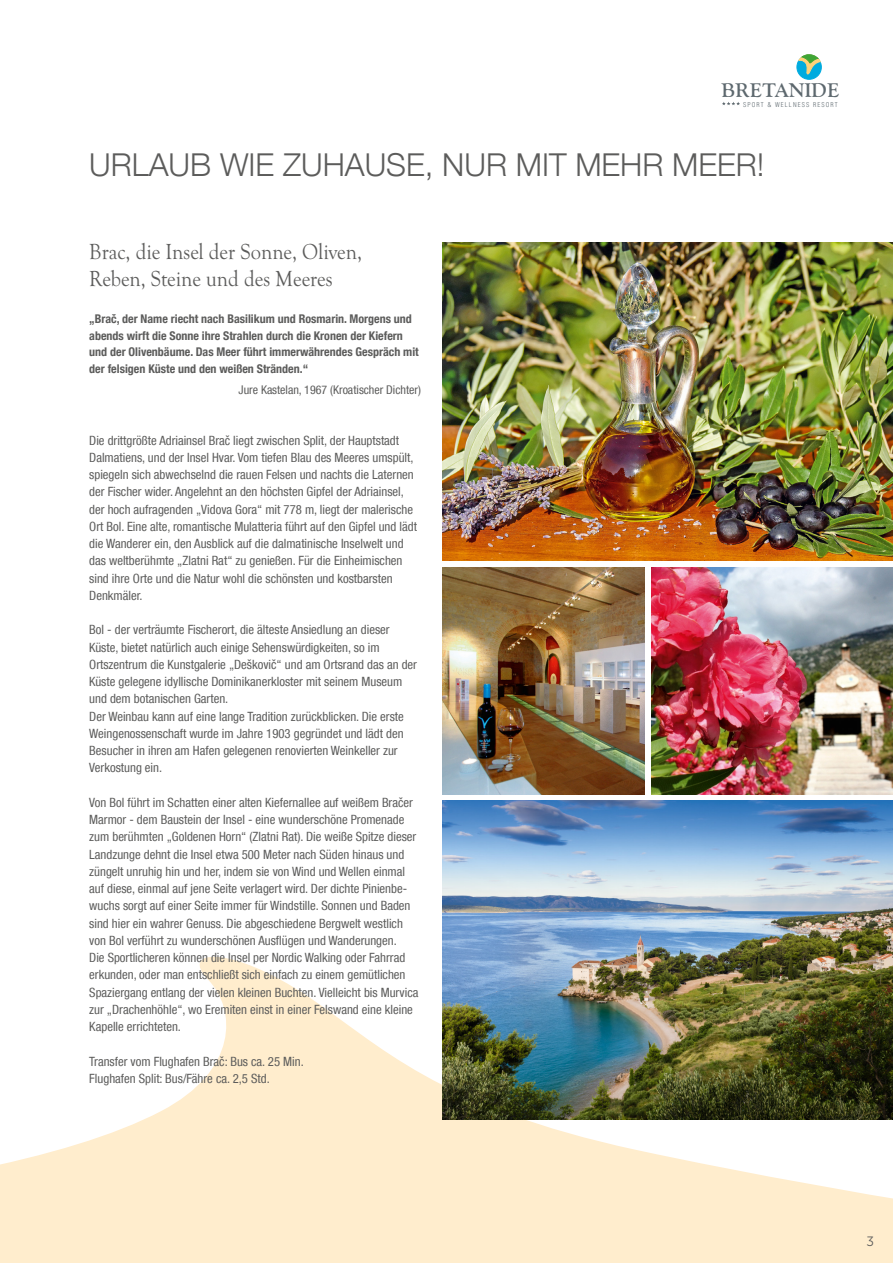
<style>
.page{position:relative;width:893px;height:1263px;background:#fff}
.page>*{position:absolute;margin:0;border:0;box-sizing:border-box;transform-origin:0 0}
.t1{font:300 31.5px "Helvetica Neue LT Com";color:#5c5c5b}
.t2{font:22.5px/27px "Goudy Old Sty";color:#5c5c5b;scale:.91 1}
.t3{font:19.5px "Gou Bol";color:#5d686e}
.t4{font:13.5px "Museo Sans 300";color:#5c5c5b}
.t5{font:condensed 12.75px/17.2px "Helvetica Neue LT Com";color:#5c5c5b}
.t6{font:700 condensed 12px/16.5px "Helvetica Neue LT Com";color:#5c5c5b}
.t7{font:condensed 12px "Helvetica Neue LT Com";color:#5c5c5b}
.t8{font:300 condensed 6.45px "Helvetica";letter-spacing:.175em;color:#5d686e}
</style>
<div class="page">
<svg style="left:1px;top:957px;width:892px;height:306px;fill:#ffedcd"></svg>
<div style="left:797px;top:55px;width:24px;height:24px;background:#00abdf;border-radius:50%"></div>
<div style="left:797px;top:55px;width:25px;height:25px;border:1px solid #00abdf;border-radius:50%"></div>
<svg style="left:799px;top:55px;width:22px;height:21px"></svg>
<svg style="left:722px;top:102px;width:18px;height:3px"></svg>
<img style="left:0;top:522px;width:1px;height:741px">
<hr style="left:0;top:0;width:1px;height:594px;background:#7dafe0">
<img style="left:442px;top:801px;width:451px;height:318px">
<img style="left:442px;top:242px;width:451px;height:319px">
<img style="left:442px;top:567px;width:203px;height:227px">
<img style="left:651px;top:567px;width:242px;height:227px">
<h3 class="t3" style="left:722px;top:80px;width:119px">BRETANIDE</h3>
<p class="t8" style="left:743px;top:101px;width:96px">SPORT &amp; WELLNESS RESORT</p>
<p class="t1" style="left:89px;top:145px;width:677px">URLAUB WIE ZUHAUSE, NUR MIT MEHR MEER!</p>
<p class="t2" style="left:89px;top:238px;width:301px">Brac, die Insel der Sonne, Oliven,<br>Reben, Steine und des Meeres</p>
<p class="t6" style="left:89px;top:311px;width:331px">„Brač, der Name riecht nach Basilikum und Rosmarin. Morgens und abends wirft die Sonne ihre Strahlen durch die Kronen der Kiefern und der Olivenbäume. Das Meer führt immerwährendes Gespräch mit der felsigen Küste und den weißen Stränden.“</p>
<p class="t7" style="left:239px;top:382px;width:184px">Jure Kastelan, 1967 (Kroatischer Dichter)</p>
<p class="t5" style="left:89px;top:431px;width:329px">Die drittgrößte Adriainsel Brač liegt zwischen Split, der Hauptstadt Dalmatiens, und der Insel Hvar. Vom tiefen Blau des Meeres umspült, spiegeln sich abwechselnd die rauen Felsen und nachts die Laternen der Fischer wider. Angelehnt an den höchsten Gipfel der Adriainsel, der hoch aufragenden „Vidova Gora“ mit 778 m, liegt der malerische Ort Bol. Eine alte, romantische Mulatteria führt auf den Gipfel und lädt die Wanderer ein, den Ausblick auf die dalmatinische Inselwelt und das weltberühmte „Zlatni Rat“ zu genießen. Für die Einheimischen sind ihre Orte und die Natur wohl die schönsten und kostbarsten Denkmäler.</p>
<p class="t5" style="left:89px;top:621px;width:329px">Bol - der verträumte Fischerort, die älteste Ansiedlung an dieser Küste, bietet natürlich auch einige Sehenswürdigkeiten, so im Ortszentrum die Kunstgalerie „Deškovič“ und am Ortsrand das an der Küste gelegene idyllische Dominikanerkloster mit seinem Museum und dem botanischen Garten.</p>
<p class="t5" style="left:89px;top:707px;width:316px">Der Weinbau kann auf eine lange Tradition zurückblicken. Die erste Weingenossenschaft wurde im Jahre 1903 gegründet und lädt den Besucher in ihren am Hafen gelegenen renovierten Weinkeller zur Verkostung ein.</p>
<p class="t5" style="left:89px;top:793px;width:331px">Von Bol führt im Schatten einer alten Kiefernallee auf weißem Bračer Marmor - dem Baustein der Insel - eine wunderschöne Promenade zum berühmten „Goldenen Horn“ (Zlatni Rat). Die weiße Spitze dieser Landzunge dehnt die Insel etwa 500 Meter nach Süden hinaus und züngelt unruhig hin und her, indem sie von Wind und Wellen einmal auf diese, einmal auf jene Seite verlagert wird. Der dichte Pinienbe&shy;wuchs sorgt auf einer Seite immer für Windstille. Sonnen und Baden sind hier ein wahrer Genuss. Die abgeschiedene Bergwelt westlich von Bol verführt zu wunderschönen Ausflügen und Wanderungen.<br>Die Sportlicheren können die Insel per Nordic Walking oder Fahrrad erkunden, oder man entschließt sich einfach zu einem gemütlichen Spaziergang entlang der vielen kleinen Buchten. Vielleicht bis Murvica zur „Drachenhöhle“, wo Eremiten einst in einer Felswand eine kleine Kapelle errichteten.</p>
<p class="t5" style="left:89px;top:1052px;width:216px">Transfer vom Flughafen Brač: Bus ca. 25 Min.<br>Flughafen Split: Bus/Fähre ca. 2,5 Std.</p>
<p class="t4" style="left:866px;top:1234px;width:9px">3</p>
</div>
